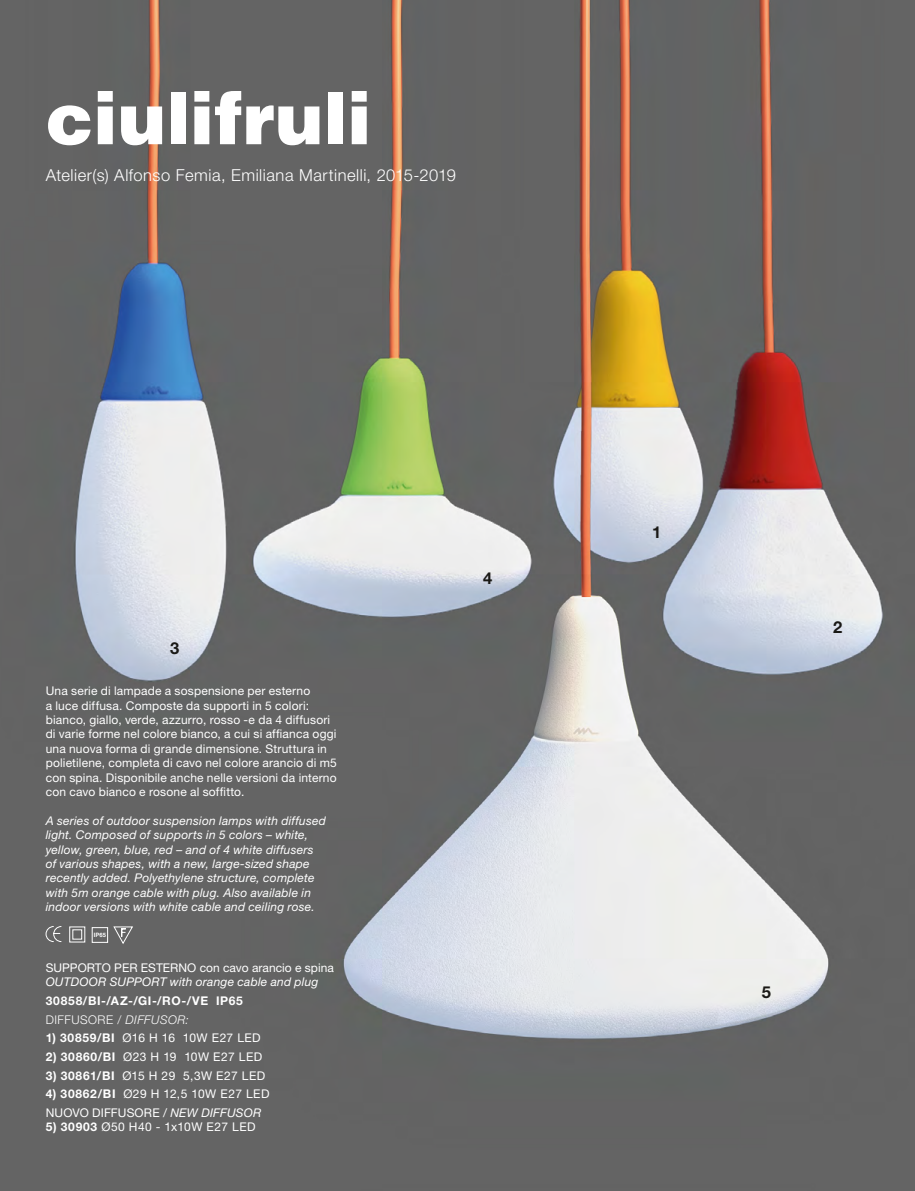
<style>
.page{position:relative;width:915px;height:1191px;background:#fff}
.page>*{position:absolute;margin:0;border:0;box-sizing:border-box;transform-origin:0 0}
.t1{font:900 72px "Helvetica LT Std";letter-spacing:.005em;color:#fff}
.t2{font:300 16.5px "Helvetica Neue LT Std";letter-spacing:.03em;color:#fff}
.t3{font:700 16.5px "Helvetica Neue LT Std";color:#1a1916}
.t4{font:12px/14.4px "Helvetica Neue LT Std";letter-spacing:.015em;color:#fff}
.t5{font:italic 12px/14.4px "Helvetica Neue LT Std";letter-spacing:.015em;color:#fff}
.t6{font:12px "Helvetica Neue LT Std";letter-spacing:.035em;color:#fff}
.t7{font:700 12px/18.6px "Helvetica Neue LT Std";letter-spacing:.06em;color:#fff}
.t8{font:700 6px "Helvetica LT Std";color:#fff}
.s1{font-weight:300}
.s2{font-weight:300;font-style:italic}
.s3{font-weight:700}
.s4{font-style:italic}
</style>
<div class="page">
<img style="left:0;top:0;width:914px;height:1191px">
<svg style="left:113px;top:926px;width:20px;height:18px"></svg>
<svg style="left:45px;top:925px;width:17px;height:17px"></svg>
<div style="left:92px;top:927px;width:16px;height:15px;border:1px solid #fff"></div>
<svg style="left:69px;top:926px;width:16px;height:16px"></svg>
<h1 class="t1" style="left:46px;top:71px;width:327px">ciulifruli</h1>
<h2 class="t2" style="left:46px;top:165px;width:411px">Atelier(s) Alfonso Femia, Emiliana Martinelli, 2015-2019</h2>
<h2 class="t3" style="left:170px;top:638px;width:11px">3</h2>
<p class="t4" style="left:46px;top:683px;width:292px">Una serie di lampade a sospensione per esterno<br>a luce diffusa. Composte da supporti in 5 colori: bianco, giallo, verde, azzurro, rosso -e da 4 diffusori di varie forme nel colore bianco, a cui si affianca oggi una nuova forma di grande dimensione. Struttura in polietilene, completa di cavo nel colore arancio di m5 con spina. Disponibile anche nelle versioni da interno con cavo bianco e rosone al soffitto.</p>
<p class="t5" style="left:46px;top:813px;width:282px">A series of outdoor suspension lamps with diffused light. Composed of supports in 5 colors – white, yellow, green, blue, red – and of 4 white diffusers of various shapes, with a new, large-sized shape recently added. Polyethylene structure, complete with 5m orange cable with plug. Also available in indoor versions with white cable and ceiling rose.</p>
<p class="t8" style="left:94px;top:931px;width:14px">IP65</p>
<p class="t4" style="left:46px;top:960px;width:289px">SUPPORTO PER ESTERNO con cavo arancio e spina</p>
<p class="t5" style="left:46px;top:974px;width:274px">OUTDOOR SUPPORT with orange cable and plug</p>
<p class="t7" style="left:46px;top:991px;width:199px">30858/BI-/AZ-/GI-/RO-/VE IP65<br><span class="s1">DIFFUSORE /</span> <span class="s2">DIFFUSOR:</span></p>
<p class="t4" style="left:46px;top:1030px;width:216px"><span class="s3">1) 30859/BI</span> Ø16 H 16 10W E27 LED</p>
<p class="t6" style="left:46px;top:1049px;width:218px"><span class="s3">2) 30860/BI</span> Ø23 H 19 10W E27 LED</p>
<p class="t4" style="left:46px;top:1068px;width:221px"><span class="s3">3) 30861/BI</span> Ø15 H 29 5,3W E27 LED</p>
<p class="t4" style="left:46px;top:1084px;width:225px;line-height:18.6px"><span class="s3">4) 30862/BI</span> Ø29 H 12,5 10W E27 LED<br>NUOVO DIFFUSORE / <span class="s4">NEW DIFFUSOR</span></p>
<p class="t6" style="left:46px;top:1120px;width:211px"><span class="s3">5) 30903</span> Ø50 H40 - 1x10W E27 LED</p>
<h2 class="t3" style="left:483px;top:568px;width:11px">4</h2>
<h2 class="t3" style="left:652px;top:521px;width:11px">1</h2>
<h2 class="t3" style="left:832px;top:616px;width:11px">2</h2>
<h2 class="t3" style="left:761px;top:981px;width:11px">5</h2>
</div>
